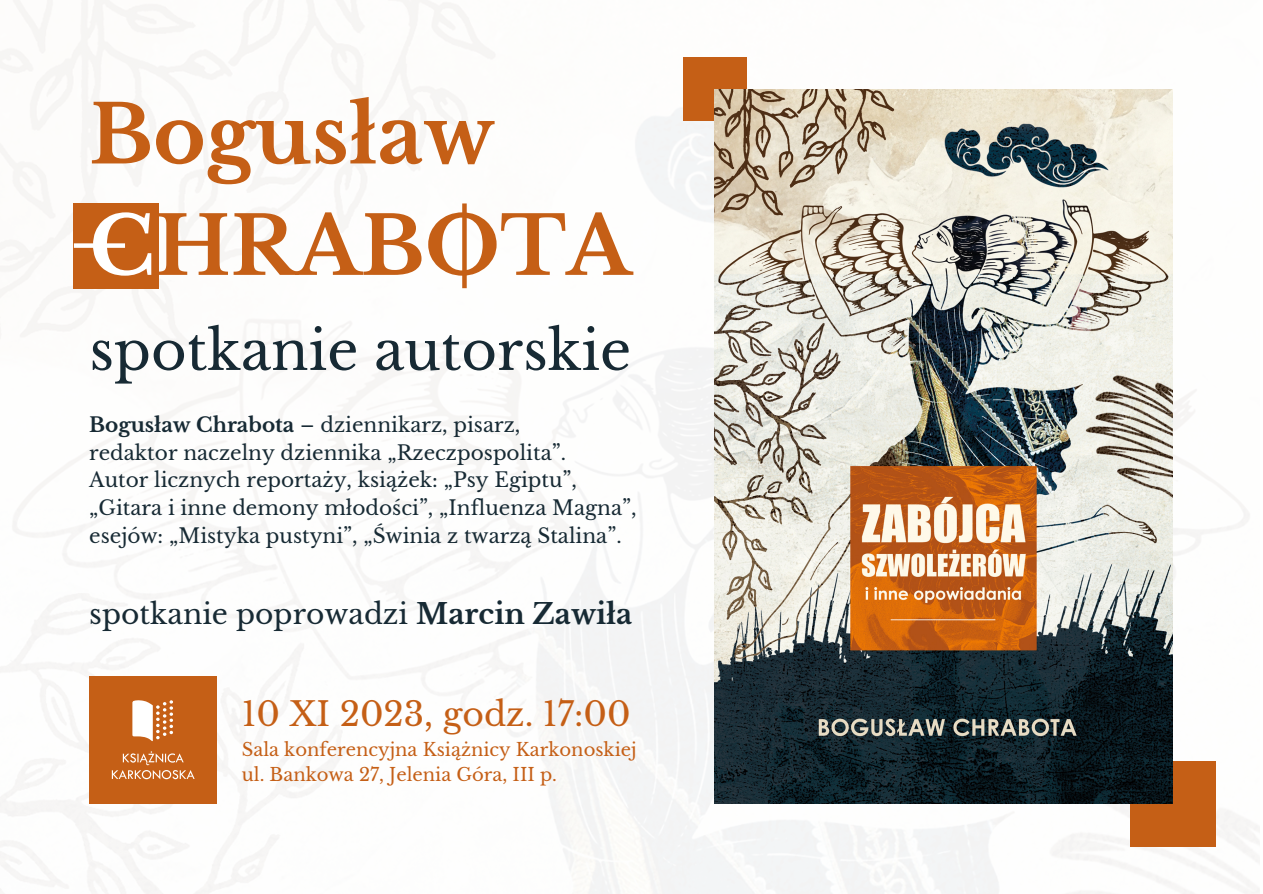
<style>
.page{position:relative;width:1263px;height:894px;background:#fff}
.page>*{position:absolute;margin:0;border:0;box-sizing:border-box;transform-origin:0 0}
.t1{font:700 80.1px "Libre Baskerville";color:#c55f16}
.t2{font:54.45px "Libre Baskerville";color:#172a34}
.t3{font:33px "Libre Baskerville";color:#c55f16}
.t4{font:28.05px "Libre Baskerville";color:#172a34}
.t5{font:20.1px "Libre Baskerville";color:#172a34}
.t6{font:18px "Libre Baskerville";color:#c55f16}
.s1{color:#fff}
.s2{font-weight:700}
</style>
<div class="page">
<img style="left:0;top:0;width:1259px;height:892px">
<div style="left:1130px;top:761px;width:86px;height:85px;background:#c55f16"></div>
<div style="left:683px;top:57px;width:64px;height:64px;background:#c55f16"></div>
<img style="left:715px;top:89px;width:458px;height:714px">
<div style="left:89px;top:676px;width:128px;height:127px;background:#c55f16"></div>
<svg style="left:132px;top:700px;width:41px;height:41px"></svg>
<svg style="left:112px;top:751px;width:83px;height:28px"></svg>
<div style="left:74px;top:203px;width:85px;height:85px;background:#c55f16"></div>
<div style="left:74px;top:243px;width:51px;height:5px;background:#fff"></div>
<div style="left:462px;top:203px;width:5px;height:85px;background:#c55f16"></div>
<p class="t1" style="left:89px;top:86px;width:407px">Bogusław</p>
<p class="t1" style="left:89px;top:197px;width:543px"><span class="s1">C</span>HRABOTA</p>
<p class="t2" style="left:89px;top:317px;width:543px">spotkanie autorskie</p>
<p class="t5" style="left:89px;top:412px;width:433px"><span class="s2">Bogusław Chrabota</span> – dziennikarz, pisarz,</p>
<p class="t5" style="left:89px;top:440px;width:478px">redaktor naczelny dziennika „Rzeczpospolita”.</p>
<p class="t5" style="left:89px;top:468px;width:489px">Autor licznych reportaży, książek: „Psy Egiptu”,</p>
<p class="t5" style="left:89px;top:495px;width:549px">„Gitara i inne demony młodości”, „Influenza Magna”,</p>
<p class="t5" style="left:89px;top:523px;width:534px">esejów: „Mistyka pustyni”, „Świnia z twarzą Stalina”.</p>
<p class="t4" style="left:89px;top:596px;width:545px">spotkanie poprowadzi <span class="s2">Marcin Zawiła</span></p>
<p class="t3" style="left:242px;top:693px;width:390px">10 XI 2023, godz. 17:00</p>
<p class="t6" style="left:242px;top:738px;width:396px">Sala konferencyjna Książnicy Karkonoskiej</p>
<p class="t6" style="left:242px;top:763px;width:317px">ul. Bankowa 27, Jelenia Góra, III p.</p>
</div>
